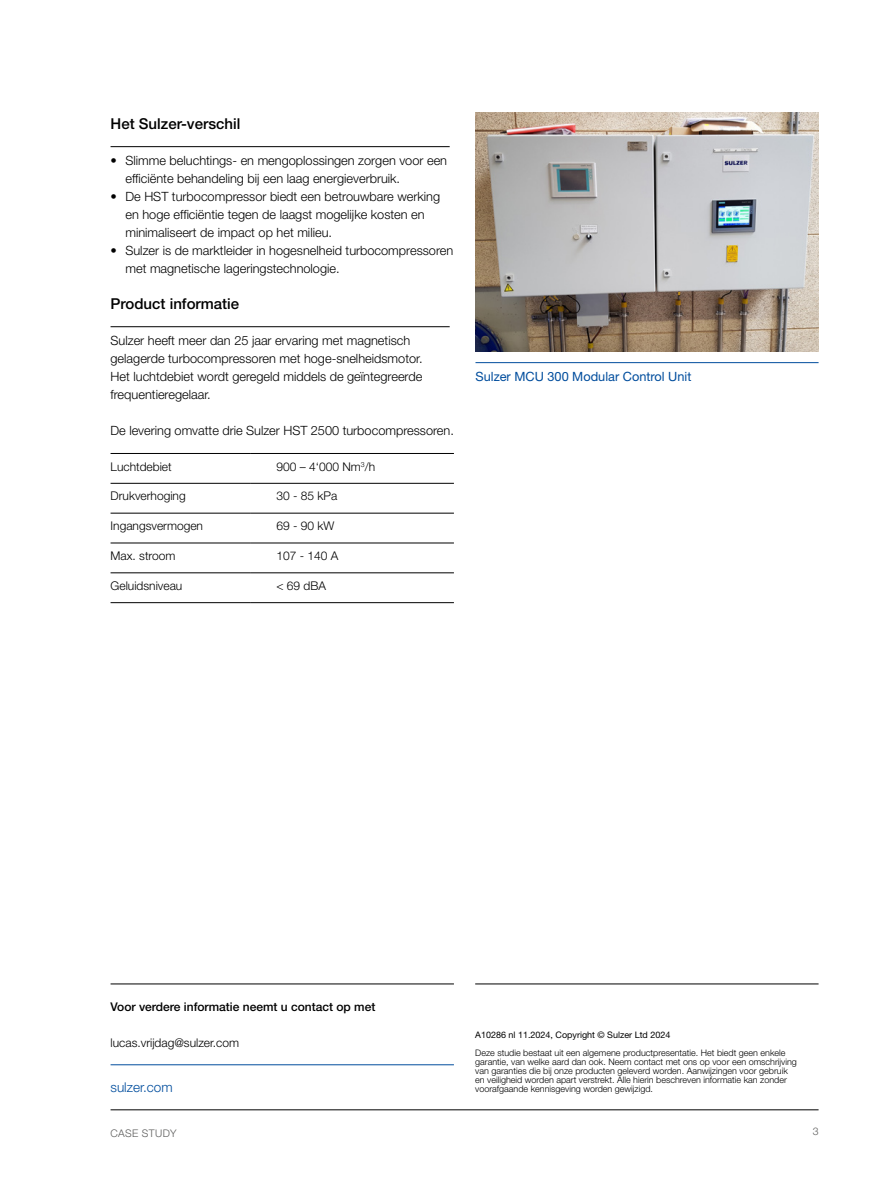
<style>
.page{position:relative;width:893px;height:1191px;background:#fff}
.page>*{position:absolute;margin:0;border:0;box-sizing:border-box;transform-origin:0 0}
.Subtitle{font:500 15px "Helvetica Neue LT Pro";color:#000}
.www{font:300 13.5px "Helvetica Neue LT Pro";color:#004d9d}
.Body_text_8_5_pt{font:300 12.75px/18px "Helvetica Neue LT Pro";color:#000}
.Caption_8_5_pt{font:12.75px "Helvetica Neue LT Pro";color:#004d9d}
.Table_text{font:300 12px "Helvetica Neue LT Pro";color:#000}
.Disclaimer_title{font:500 12px "Helvetica Neue LT Pro";color:#000}
.Contact{font:300 12px "Helvetica Neue LT Pro";color:#000}
.t1{font:300 10.5px "Helvetica Neue LT Pro";letter-spacing:.035em;color:#5c5c5b}
.Disclaimer{font:300 9px/9px "Helvetica Neue LT Pro";color:#000}
.s1{font-weight:400}
</style>
<div class="page">
<hr style="left:111px;top:1109px;width:708px;height:1px;background:#000">
<hr style="left:111px;top:983px;width:343px;height:1px;background:#000">
<hr style="left:475px;top:983px;width:344px;height:1px;background:#000">
<hr style="left:111px;top:1064px;width:343px;height:1px;background:#004d9d">
<hr style="left:111px;top:146px;width:339px;height:1px;background:#000">
<hr style="left:111px;top:326px;width:339px;height:1px;background:#000">
<hr style="left:475px;top:362px;width:344px;height:1px;background:#004d9d">
<img style="left:475px;top:113px;width:344px;height:239px">
<hr style="left:111px;top:453px;width:140px;height:1px;background:#000">
<hr style="left:251px;top:453px;width:203px;height:1px;background:#000">
<hr style="left:111px;top:602px;width:140px;height:1px;background:#000">
<hr style="left:251px;top:602px;width:203px;height:1px;background:#000">
<hr style="left:111px;top:483px;width:140px;height:1px;background:#000">
<hr style="left:251px;top:483px;width:203px;height:1px;background:#000">
<hr style="left:111px;top:513px;width:140px;height:1px;background:#000">
<hr style="left:251px;top:513px;width:203px;height:1px;background:#000">
<hr style="left:111px;top:543px;width:140px;height:1px;background:#000">
<hr style="left:251px;top:543px;width:203px;height:1px;background:#000">
<hr style="left:111px;top:572px;width:140px;height:1px;background:#000">
<hr style="left:251px;top:572px;width:203px;height:1px;background:#000">
<p class="Subtitle" style="left:111px;top:114px;width:131px">Het Sulzer-verschil</p>
<p class="Body_text_8_5_pt" style="left:125px;top:151px;width:323px;text-indent:-15px">• Slimme beluchtings- en mengoplossingen zorgen voor een efficiënte behandeling bij een laag energieverbruik.</p>
<p class="Body_text_8_5_pt" style="left:125px;top:187px;width:316px;text-indent:-15px">• De HST turbocompressor biedt een betrouwbare werking en hoge efficiëntie tegen de laagst mogelijke kosten en minimaliseert de impact op het milieu.</p>
<p class="Body_text_8_5_pt" style="left:125px;top:241px;width:329px;text-indent:-15px">• Sulzer is de marktleider in hogesnelheid turbocompressoren met magnetische lageringstechnologie.</p>
<p class="Subtitle" style="left:111px;top:294px;width:130px">Product informatie</p>
<p class="Body_text_8_5_pt" style="left:111px;top:331px;width:314px">Sulzer heeft meer dan 25 jaar ervaring met magnetisch gelagerde turbocompressoren met hoge-snelheidsmotor.<br>Het luchtdebiet wordt geregeld middels de geïntegreerde frequentieregelaar.</p>
<p class="Body_text_8_5_pt" style="left:111px;top:421px;width:345px">De levering omvatte drie Sulzer HST 2500 turbocompressoren.</p>
<p class="Table_text" style="left:111px;top:459px;width:63px">Luchtdebiet</p>
<p class="Table_text" style="left:276px;top:459px;width:100px">900 – 4‘000 Nm<sup>3</sup>/h</p>
<p class="Table_text" style="left:111px;top:489px;width:77px">Drukverhoging</p>
<p class="Table_text" style="left:276px;top:489px;width:62px">30 - 85 kPa</p>
<p class="Table_text" style="left:111px;top:518px;width:94px">Ingangsvermogen</p>
<p class="Table_text" style="left:276px;top:518px;width:60px">69 - 90 kW</p>
<p class="Table_text" style="left:111px;top:548px;width:66px">Max. stroom</p>
<p class="Table_text" style="left:276px;top:548px;width:64px">107 - 140 A</p>
<p class="Table_text" style="left:111px;top:578px;width:73px">Geluidsniveau</p>
<p class="Table_text" style="left:276px;top:578px;width:51px">&lt; 69 dBA</p>
<p class="Caption_8_5_pt" style="left:475px;top:368px;width:217px">Sulzer MCU 300 Modular Control Unit</p>
<p class="Disclaimer_title" style="left:111px;top:999px;width:266px">Voor verdere informatie neemt u contact op met</p>
<p class="Contact" style="left:111px;top:1035px;width:130px">lucas.vrijdag@sulzer.com</p>
<p class="Disclaimer" style="left:475px;top:1025px;width:312px;line-height:18px"><span class="s1">A10286 nl 11.2024, Copyright © Sulzer Ltd 2024<br></span>Deze studie bestaat uit een algemene productpresentatie. Het biedt geen enkele</p>
<p class="Disclaimer" style="left:475px;top:1057px;width:323px">garantie, van welke aard dan ook. Neem contact met ons op voor een omschrijving van garanties die bij onze producten geleverd worden. Aanwijzingen voor gebruik en veiligheid worden apart verstrekt. Alle hierin beschreven informatie kan zonder</p>
<p class="www" style="left:111px;top:1078px;width:64px">sulzer.com</p>
<p class="Disclaimer" style="left:475px;top:1084px;width:179px">voorafgaande kennisgeving worden gewijzigd.</p>
<p class="t1" style="left:111px;top:1126px;width:67px">CASE STUDY</p>
<p class="t1" style="left:813px;top:1124px;width:7px">3</p>
</div>
